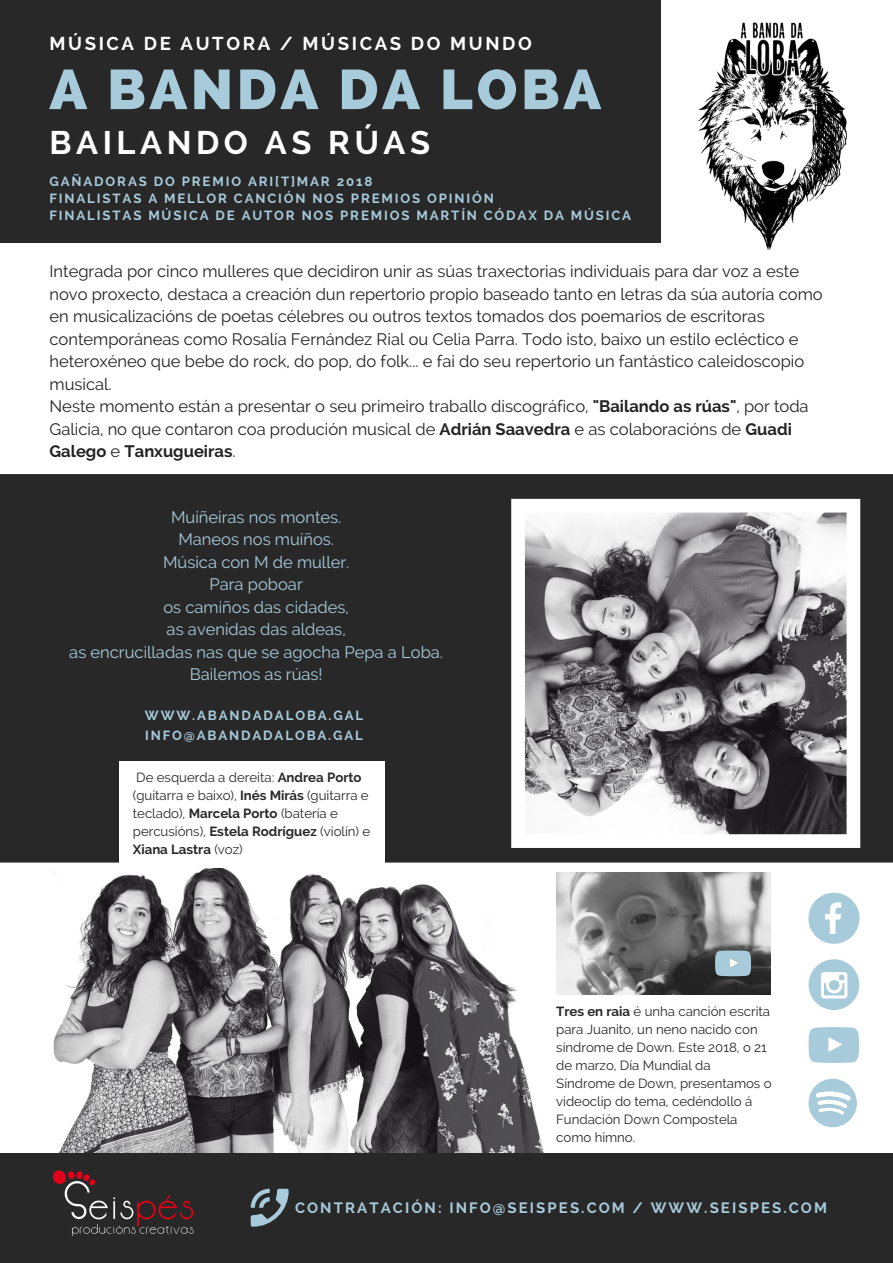
<style>
.page{position:relative;width:893px;height:1263px;background:#fff}
.page>*{position:absolute;margin:0;border:0;box-sizing:border-box;transform-origin:0 0}
.t1{font:800 55.8px "Raleway";letter-spacing:.07em;color:#a8cbdc}
.t2{font:700 32.55px "Raleway";letter-spacing:.14em;color:#fff}
.t3{font:700 18.6px "Raleway";letter-spacing:.14em;color:#fff}
.t4{font:16.5px/22.5px "Raleway";color:#222}
.t5{font:16.5px/22.5px "Raleway";color:#a8cbdc;text-align:center}
.t6{font:700 15px "Raleway";letter-spacing:.14em;color:#a8cbdc}
.t7{font:13.2px/18px "Raleway";color:#282828}
.t8{font:700 13.2px/17px "Raleway";letter-spacing:.14em;color:#a8cbdc}
.s1{color:#282828}
.s2{font-weight:700}
</style>
<div class="page">
<div style="left:0;top:0;width:661px;height:243px;background:#282828"></div>
<div style="left:0;top:474px;width:893px;height:388px;background:#282828"></div>
<svg style="left:511px;top:499px;width:349px;height:349px;background:#9d9c9e"></svg>
<img style="left:53px;top:868px;width:491px;height:285px">
<div style="left:0;top:1153px;width:893px;height:110px;background:#282828"></div>
<svg style="left:251px;top:1189px;width:38px;height:38px"></svg>
<svg style="left:808px;top:893px;width:51px;height:51px"></svg>
<div style="left:808px;top:959px;width:51px;height:51px;background:#a8cbdc;border-radius:50%"></div>
<svg style="left:821px;top:972px;width:26px;height:26px"></svg>
<svg style="left:809px;top:1027px;width:50px;height:36px;background:#b1d0df"></svg>
<svg style="left:808px;top:1079px;width:49px;height:48px"></svg>
<img style="left:52px;top:1136px;width:191px;height:101px">
<img style="left:698px;top:22px;width:149px;height:228px">
<div style="left:119px;top:761px;width:266px;height:105px;background:#fff"></div>
<img style="left:556px;top:873px;width:214px;height:121px">
<svg style="left:715px;top:950px;width:36px;height:26px"></svg>
<p class="t3" style="left:50px;top:32px;width:484px">MÚSICA DE AUTORA / MÚSICAS DO MUNDO</p>
<h1 class="t1" style="left:50px;top:57px;width:553px">A BANDA DA LOBA</h1>
<h2 class="t2" style="left:50px;top:123px;width:382px">BAILANDO AS RÚAS</h2>
<p class="t8" style="left:50px;top:173px;width:583px">GAÑADORAS DO PREMIO ARI[T]MAR 2018<br>FINALISTAS A MELLOR CANCIÓN NOS PREMIOS OPINIÓN<br>FINALISTAS MÚSICA DE AUTOR NOS PREMIOS MARTÍN CÓDAX DA MÚSICA</p>
<p class="t4" style="left:50px;top:260px;width:775px"><span class="s1">I</span>ntegrada por cinco mulleres que decidiron unir as súas traxectorias individuais para dar voz a este novo proxecto, destaca a creación dun repertorio propio baseado tanto en letras da súa autoría como en musicalizacións de poetas célebres ou outros textos tomados dos poemarios de escritoras contemporáneas como Rosalía Fernández Rial ou Celia Parra. Todo isto, baixo un estilo ecléctico e heteroxéneo que bebe do rock, do pop, do folk... e fai do seu repertorio un fantástico caleidoscopio musical.<br>Neste momento están a presentar o seu primeiro traballo discográfico, <span class="s2">"Bailando as rúas"</span>, por toda Galicia, no que contaron coa produción musical de <span class="s2">Adrián Saavedra</span> e as colaboracións de <span class="s2">Guadi Galego</span> e <span class="s2">Tanxugueiras</span>.</p>
<p class="t5" style="left:69px;top:505px;width:375px">Muiñeiras nos montes.<br>Maneos nos muíños.<br>Música con M de muller.<br>Para poboar<br>os camiños das cidades,<br>as avenidas das aldeas,<br>as encrucilladas nas que se agocha Pepa a Loba.<br>Bailemos as rúas!</p>
<p class="t8" style="left:145px;top:705px;width:220px;line-height:20.2px">WWW.ABANDADALOBA.GAL<br>INFO@ABANDADALOBA.GAL</p>
<p class="t7" style="left:133px;top:768px;width:239px">De esquerda a dereita: <span class="s2">Andrea Porto </span>(guitarra e baixo), <span class="s2">Inés Mirás</span> (guitarra e teclado), <span class="s2">Marcela Porto</span> (batería e percusións), <span class="s2">Estela Rodríguez</span> (violín) e <span class="s2">Xiana Lastra</span> (voz)</p>
<p class="t7" style="left:556px;top:1002px;width:217px"><span class="s2">Tres en raia</span> é unha canción escrita para Juanito, un neno nacido con síndrome de Down. Este 2018, o 21 de marzo, Día Mundial da<br>Síndrome de Down, presentamos o videoclip do tema, cedéndollo á<br>Fundación Down Compostela como himno.</p>
<p class="t6" style="left:295px;top:1199px;width:533px">CONTRATACIÓN: INFO@SEISPES.COM / WWW.SEISPES.COM</p>
</div>
